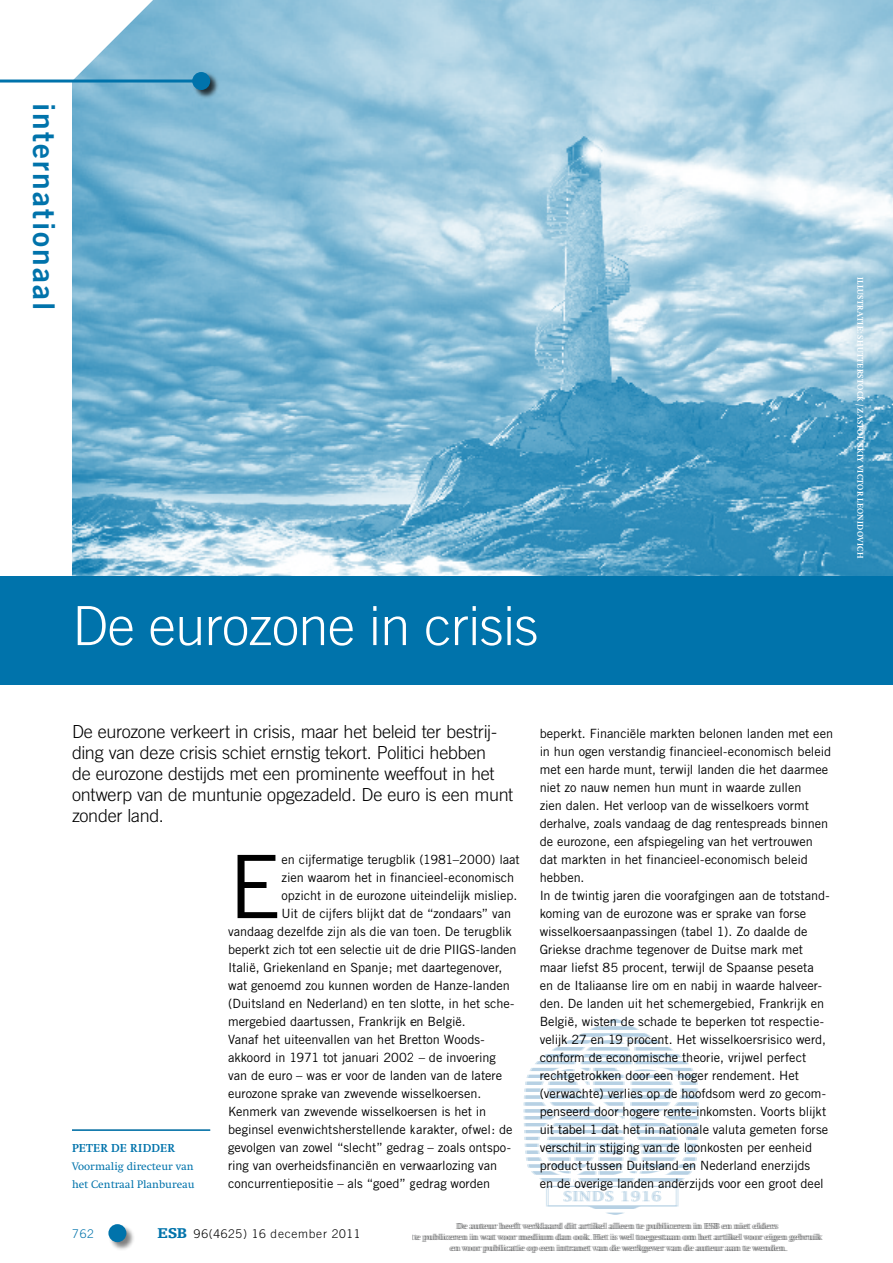
<style>
.page{position:relative;width:893px;height:1263px;background:#fff}
.page>*{position:absolute;margin:0;border:0;box-sizing:border-box;transform-origin:0 0}
.t1{font:87.6px "Trade Gothic";color:#000}
.t2{font:300 54px "Trade Gothic";letter-spacing:-.01em;color:#fff}
.t3{font:30px "Trade Gothic Bold Two";letter-spacing:.07em;color:#0073ab}
.t4{font:300 18px/21px "Trade Gothic";letter-spacing:-.015em;color:#000}
.t5{font:12.75px/18px "Trade Gothic";letter-spacing:-.005em;color:#000}
.t6{font:300 12px "Trade Gothic";letter-spacing:.06em;color:#000}
.t7{font:700 12px "Swift";letter-spacing:.02em;color:#0073ab}
.t8{font:300 12px "Trade Gothic";color:#0073ab}
.t9{font:11.25px/18px "Swift";color:#0073ab}
.t10{font:700 9px/10.8px "Swift";color:#707172;text-align:center}
.t11{font:700 8.55px "Swift";letter-spacing:.035em;color:#fff}
.s1{font-family:"Egyptienne F";font-weight:900;font-size:15px;color:#0073ab}
</style>
<div class="page">
<div style="left:108px;top:1224px;width:27px;height:27px;background:#000;opacity:.5"></div>
<div style="left:108px;top:1224px;width:18px;height:18px;background:#0073ab;border-radius:50%"></div>
<img style="left:72px;top:0;width:821px;height:576px">
<svg style="left:0;top:0;width:153px;height:80px"></svg>
<div style="left:192px;top:72px;width:27px;height:27px;background:#000;opacity:.75"></div>
<div style="left:192px;top:72px;width:18px;height:18px;background:#0073ab;border-radius:50%"></div>
<hr style="left:0;top:80px;width:193px;height:3px;background:#0073ab">
<hr style="left:72px;top:1129px;width:138px;height:2px;background:#0073ab">
<div style="left:0;top:576px;width:893px;height:108px;background:#0073ab"></div>
<svg style="left:523px;top:1019px;width:176px;height:196px"></svg>
<h3 class="t3" style="left:62px;top:103px;width:209px;rotate:90deg">internationaal</h3>
<h2 class="t2" style="left:72px;top:594px;width:468px">De eurozone in crisis</h2>
<p class="t11" style="left:865px;top:277px;width:283px;rotate:90deg">ILLUSTRATIE: Shutterstock / Zastol`skiy Victor Leonidovich</p>
<p class="t4" style="left:72px;top:721px;width:443px">De eurozone verkeert in crisis, maar het beleid ter bestrij&shy;ding van deze crisis schiet ernstig tekort. Politici hebben<br>de eurozone destijds met een prominente weeffout in het ontwerp van de muntunie opgezadeld. De euro is een munt zonder land.</p>
<p class="t7" style="left:72px;top:1142px;width:104px">Peter de Ridder</p>
<p class="t9" style="left:72px;top:1158px;width:124px">Voormalig directeur van het Centraal Planbureau</p>
<h1 class="t1" style="left:228px;top:834px;width:55px">E</h1>
<p class="t5" style="left:282px;top:850px;width:240px">en cijfermatige terugblik (1981–2000) laat</p>
<p class="t5" style="left:282px;top:868px;width:234px">zien waarom het in financieel-economisch</p>
<p class="t5" style="left:282px;top:886px;width:237px">opzicht in de eurozone uiteindelijk misliep.</p>
<p class="t5" style="left:282px;top:904px;width:231px">Uit de cijfers blijkt dat de “zondaars” van</p>
<p class="t5" style="left:228px;top:922px;width:285px">vandaag dezelfde zijn als die van toen. De terugblik</p>
<p class="t5" style="left:228px;top:940px;width:290px">beperkt zich tot een selectie uit de drie PIIGS-landen</p>
<p class="t5" style="left:228px;top:958px;width:276px">Italië, Griekenland en Spanje; met daartegenover,</p>
<p class="t5" style="left:228px;top:976px;width:283px">wat genoemd zou kunnen worden de Hanze-landen</p>
<p class="t5" style="left:228px;top:994px;width:288px">(Duitsland en Nederland) en ten slotte, in het sche-</p>
<p class="t5" style="left:228px;top:1012px;width:239px">mergebied daartussen, Frankrijk en België.</p>
<p class="t5" style="left:228px;top:1030px;width:258px">Vanaf het uiteenvallen van het Bretton Woods-</p>
<p class="t5" style="left:228px;top:1048px;width:269px">akkoord in 1971 tot januari 2002 – de invoering</p>
<p class="t5" style="left:228px;top:1066px;width:276px">van de euro – was er voor de landen van de latere</p>
<p class="t5" style="left:228px;top:1084px;width:255px">eurozone sprake van zwevende wisselkoersen.</p>
<p class="t5" style="left:228px;top:1102px;width:260px">Kenmerk van zwevende wisselkoersen is het in</p>
<p class="t5" style="left:228px;top:1120px;width:286px">beginsel evenwichtsherstellende karakter, ofwel: de</p>
<p class="t5" style="left:228px;top:1138px;width:284px">gevolgen van zowel “slecht” gedrag – zoals ontspo-</p>
<p class="t5" style="left:228px;top:1156px;width:271px">ring van overheidsfinanciën en verwaarlozing van</p>
<p class="t5" style="left:228px;top:1174px;width:264px">concurrentiepositie – als “goed” gedrag worden</p>
<p class="t5" style="left:540px;top:724px;width:295px">beperkt. Financiële markten belonen landen met een in hun ogen verstandig financieel-economisch beleid met een harde munt, terwijl landen die het daarmee niet zo nauw nemen hun munt in waarde zullen<br>zien dalen. Het verloop van de wisselkoers vormt derhalve, zoals vandaag de dag rentespreads binnen de eurozone, een afspiegeling van het vertrouwen dat markten in het financieel-economisch beleid hebben.<br>In de twintig jaren die voorafgingen aan de totstand&shy;koming van de eurozone was er sprake van forse wisselkoersaanpassingen (tabel 1). Zo daalde de Griekse drachme tegenover de Duitse mark met maar liefst 85 procent, terwijl de Spaanse peseta<br>en de Italiaanse lire om en nabij in waarde halveer&shy;den. De landen uit het schemergebied, Frankrijk en België, wisten de schade te beperken tot respectie&shy;velijk 27 en 19 procent. Het wisselkoersrisico werd, conform de economische theorie, vrijwel perfect rechtgetrokken door een hoger rendement. Het (verwachte) verlies op de hoofdsom werd zo gecom&shy;penseerd door hogere rente-inkomsten. Voorts blijkt uit tabel 1 dat het in nationale valuta gemeten forse verschil in stijging van de loonkosten per eenheid product tussen Duitsland en Nederland enerzijds<br>en de overige landen anderzijds voor een groot deel</p>
<p class="t8" style="left:72px;top:1226px;width:23px">762</p>
<p class="t6" style="left:157px;top:1226px;width:205px"><span class="s1">ESB</span> 96(4625) 16 december 2011</p>
<p class="t10" style="left:412px;top:1221px;width:411px">De auteur heeft verklaard dit artikel alleen te publiceren in ESB en niet elders<br>te publiceren in wat voor medium dan ook. Het is wel toegestaan om het artikel voor eigen gebruik en voor publicatie op een intranet van de werkgever van de auteur aan te wenden.</p>
<p class="t10" style="left:414px;top:1221px;width:411px">De auteur heeft verklaard dit artikel alleen te publiceren in ESB en niet elders<br>te publiceren in wat voor medium dan ook. Het is wel toegestaan om het artikel voor eigen gebruik en voor publicatie op een intranet van de werkgever van de auteur aan te wenden.</p>
</div>
